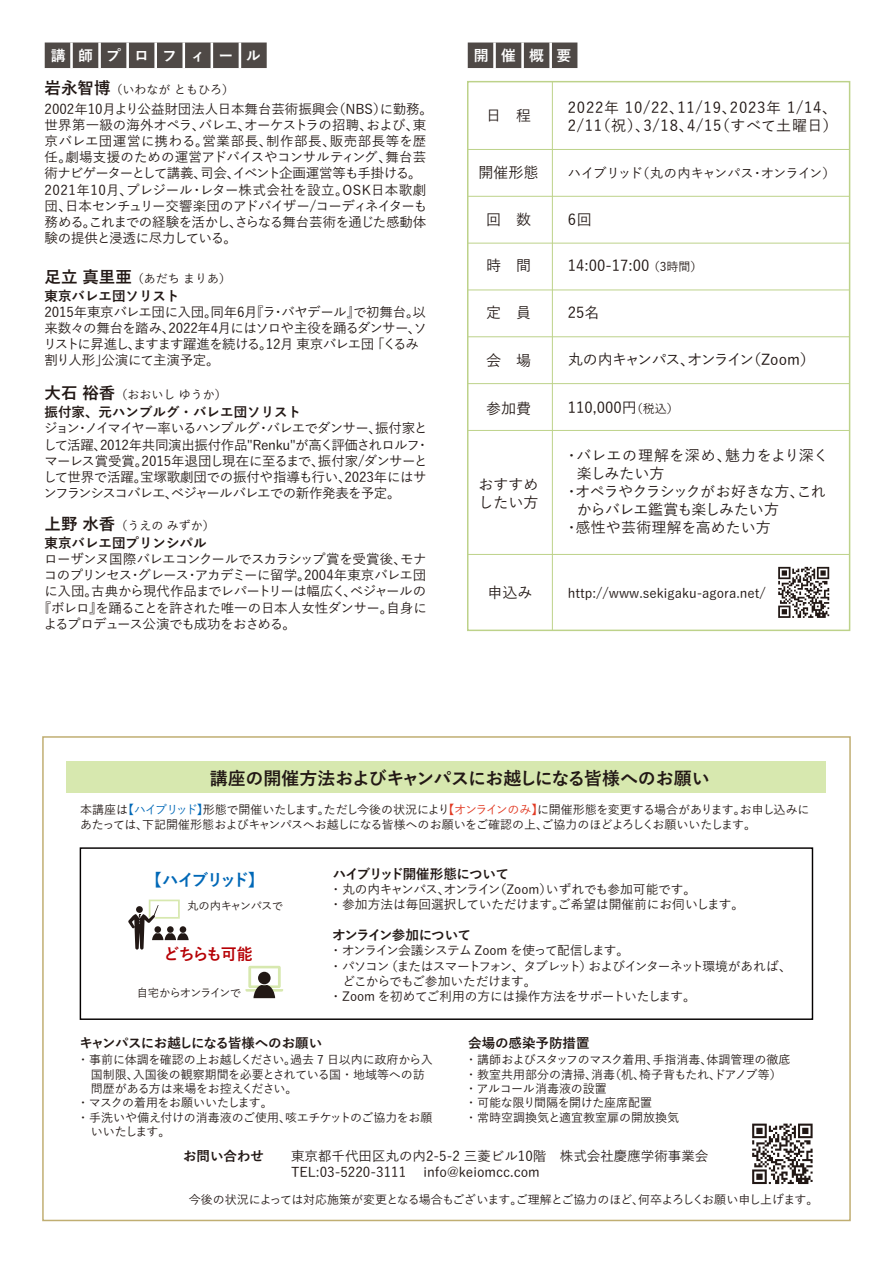
<style>
.page{position:relative;width:893px;height:1263px;background:#fff}
.page>*{position:absolute;margin:0;border:0;box-sizing:border-box;transform-origin:0 0}
.t1{font:700 18px "Yu Gothic";letter-spacing:-.02em;color:#221815}
.t2{font:700 16.5px "Yu Gothic";letter-spacing:-.135em;color:#0068b7}
.t3{font:700 16.05px "Yu Gothic";letter-spacing:-.08em;color:#b60005}
.t4{font:500 15px/18px "Yu Gothic";color:#221815}
.t5{font:500 15px/18px "Yu Gothic";letter-spacing:.05em;color:#221815}
.t6{font:500 15px "Yu Gothic";letter-spacing:-.06em;color:#221815}
.t7{font:500 15px "Yu Gothic";letter-spacing:-.04em;color:#221815}
.t8{font:500 15px "Yu Gothic";letter-spacing:.025em;color:#221815}
.t9{font:500 15px "Yu Gothic";letter-spacing:-.055em;color:#221815}
.t10{font:700 14.85px "Yu Gothic";letter-spacing:.885em;color:#fff}
.t11{font:500 13.5px/16.2px "Yu Gothic";letter-spacing:-.025em;color:#221815}
.t12{font:500 13.5px/16.2px "Yu Gothic";color:#221815}
.t13{font:500 13.5px "Yu Gothic";letter-spacing:-.045em;color:#221815}
.t14{font:700 13.5px "Yu Gothic";color:#221815}
.t15{font:500 13.5px "Yu Gothic";letter-spacing:-.05em;color:#221815}
.t16{font:500 13.5px "Yu Gothic";letter-spacing:-.075em;color:#221815}
.t17{font:700 13.5px "Yu Gothic";letter-spacing:-.045em;color:#221815}
.t18{font:700 13.5px "Yu Gothic";letter-spacing:-.065em;color:#221815}
.t19{font:700 13.5px "Yu Gothic";letter-spacing:-.06em;color:#221815}
.t20{font:500 13.2px "Yu Gothic";color:#221815}
.t21{font:500 13.2px "Yu Gothic";letter-spacing:-.05em;color:#221815}
.t22{font:500 12.75px/15.3px "Yu Gothic";letter-spacing:-.01em;color:#221815}
.t23{font:500 12.75px "Yu Gothic";letter-spacing:-.085em;color:#221815}
.t24{font:500 12.75px "Yu Gothic";letter-spacing:-.015em;color:#221815}
.t25{font:500 12.75px "Yu Gothic";letter-spacing:-.06em;color:#221815}
.t26{font:500 12.75px "Yu Gothic";letter-spacing:-.075em;color:#221815}
.t27{font:500 12px/14.4px "Yu Gothic";letter-spacing:-.005em;color:#221815}
.t28{font:500 12px/14.4px "Yu Gothic";letter-spacing:-.03em;color:#221815}
.t29{font:500 12px "Yu Gothic";letter-spacing:-.035em;color:#221815}
.t30{font:500 11.4px "Yu Gothic";letter-spacing:-.095em;color:#221815}
.t31{font:500 11.4px "Yu Gothic";letter-spacing:-.05em;color:#221815}
.s1{font-weight:700;font-size:16.5px}
.s2{font-size:13.5px}
.s3{font-size:12px}
.s4{color:#0068b7}
.s5{color:#e13922}
</style>
<div class="page">
<div style="left:468px;top:43px;width:109px;height:25px;background:#4f4946"></div>
<hr style="left:493px;top:43px;width:3px;height:25px;background:#fff">
<hr style="left:521px;top:43px;width:3px;height:25px;background:#fff">
<hr style="left:549px;top:43px;width:3px;height:25px;background:#fff">
<div style="left:45px;top:43px;width:222px;height:25px;background:#4f4946"></div>
<hr style="left:70px;top:43px;width:3px;height:25px;background:#fff">
<hr style="left:98px;top:43px;width:3px;height:25px;background:#fff">
<hr style="left:126px;top:43px;width:3px;height:25px;background:#fff">
<hr style="left:154px;top:43px;width:3px;height:25px;background:#fff">
<hr style="left:182px;top:43px;width:3px;height:25px;background:#fff">
<hr style="left:211px;top:43px;width:2px;height:25px;background:#fff">
<hr style="left:239px;top:43px;width:2px;height:25px;background:#fff">
<hr style="left:468px;top:554px;width:381px;height:1px;background:#bdd28a">
<svg style="left:778px;top:567px;width:51px;height:51px"></svg>
<hr style="left:552px;top:82px;width:1px;height:548px;background:#bdd28a">
<hr style="left:468px;top:149px;width:381px;height:1px;background:#bdd28a">
<hr style="left:468px;top:196px;width:381px;height:1px;background:#bdd28a">
<hr style="left:468px;top:243px;width:381px;height:1px;background:#bdd28a">
<hr style="left:468px;top:290px;width:381px;height:1px;background:#bdd28a">
<hr style="left:468px;top:336px;width:381px;height:1px;background:#bdd28a">
<hr style="left:468px;top:383px;width:381px;height:1px;background:#bdd28a">
<hr style="left:468px;top:430px;width:381px;height:1px;background:#bdd28a">
<div style="left:467px;top:81px;width:383px;height:550px;border:2px solid #bdd28a"></div>
<div style="left:67px;top:761px;width:759px;height:31px;background:#d7e8af"></div>
<div style="left:80px;top:847px;width:733px;height:173px;border:1px solid #040000"></div>
<svg style="left:752px;top:1123px;width:61px;height:61px"></svg>
<svg style="left:128px;top:899px;width:61px;height:50px"></svg>
<div style="left:180px;top:926px;width:6px;height:7px;background:#221815;border-radius:50%"></div>
<svg style="left:245px;top:966px;width:38px;height:32px"></svg>
<div style="left:258px;top:972px;width:13px;height:12px;background:#221815;border-radius:50%"></div>
<p class="t10" style="left:51px;top:47px;width:212px">講師プロフィール</p>
<p class="t10" style="left:474px;top:47px;width:99px">開催概要</p>
<p class="t27" style="left:45px;top:81px;width:191px"><span class="s1">岩永智博</span>（いわなが ともひろ）</p>
<p class="t11" style="left:45px;top:99px;width:390px">2002年10月より公益財団法人日本舞台芸術振興会（NBS）に勤務。世界第一級の海外オペラ、バレエ、オーケストラの招聘、および、東京バレエ団運営に携わる。営業部長、制作部長、販売部長等を歴任。劇場支援のための運営アドバイスやコンサルティング、舞台芸術ナビゲーターとして講義、司会、イベント企画運営等も手掛ける。2021年10月、プレジール・レター株式会社を設立。OSK日本歌劇団、日本センチュリー交響楽団のアドバイザー/コーディネイターも務める。これまでの経験を活かし、さらなる舞台芸術を通じた感動体験の提供と浸透に尽力している。</p>
<p class="t27" style="left:45px;top:269px;width:188px"><span class="s1">足立 真里亜</span>（あだち まりあ）</p>
<p class="t14" style="left:45px;top:288px;width:137px">東京バレエ団ソリスト</p>
<p class="t11" style="left:43px;top:302px;width:385px">2015年東京バレエ団に入団。同年6月『ラ・バヤデール』で初舞台。以来数々の舞台を踏み、2022年4月にはソロや主役を踊るダンサー、ソリストに昇進し、ますます躍進を続ける。12月 東京バレエ団 「くるみ割り人形」公演にて主演予定。</p>
<p class="t27" style="left:45px;top:386px;width:184px"><span class="s1">大石 裕香</span>（おおいし ゆうか）</p>
<p class="t14" style="left:45px;top:405px;width:258px">振付家、元ハンブルグ・バレエ団ソリスト</p>
<p class="t11" style="left:43px;top:419px;width:387px">ジョン・ノイマイヤー率いるハンブルグ・バレエでダンサー、振付家として活躍、2012年共同演出振付作品"Renku"が高く評価されロルフ・マーレス賞受賞。2015年退団し現在に至るまで、振付家/ダンサーとして世界で活躍。宝塚歌劇団での振付や指導も行い、2023年にはサンフランシスコバレエ、ベジャールバレエでの新作発表を予定。</p>
<p class="t27" style="left:45px;top:517px;width:172px"><span class="s1">上野 水香</span>（うえの みずか）</p>
<p class="t14" style="left:45px;top:535px;width:164px">東京バレエ団プリンシパル</p>
<p class="t13" style="left:44px;top:547px;width:384px">ローザンヌ国際バレエコンクールでスカラシップ賞を受賞後、モナ</p>
<p class="t11" style="left:44px;top:565px;width:384px">コのプリンセス・グレース・アカデミーに留学。2004年東京バレエ団</p>
<p class="t15" style="left:45px;top:579px;width:383px">に入団。古典から現代作品までレパートリーは幅広く、ベジャールの</p>
<p class="t13" style="left:38px;top:595px;width:390px">『ボレロ』を踊ることを許された唯一の日本人女性ダンサー。自身に</p>
<p class="t16" style="left:44px;top:611px;width:254px">よるプロデュース公演でも成功をおさめる。</p>
<p class="t5" style="left:568px;top:97px;width:272px">2022年 10/22、11/19、2023年 1/14、<br>2/11（祝）、3/18、4/15（すべて土曜日）</p>
<p class="t4" style="left:486px;top:104px;width:46px">日　程</p>
<p class="t4" style="left:479px;top:161px;width:61px">開催形態</p>
<p class="t21" style="left:568px;top:161px;width:269px"><span class="s2">ハイブリッド</span>（丸の内キャンパス・オンライン）</p>
<p class="t4" style="left:568px;top:208px;width:26px">6回</p>
<p class="t4" style="left:486px;top:208px;width:46px">回　数</p>
<p class="t4" style="left:486px;top:255px;width:46px">時　間</p>
<p class="t4" style="left:568px;top:255px;width:136px">14:00-17:00 <span class="s3">（3時間）</span></p>
<p class="t4" style="left:486px;top:302px;width:46px">定　員</p>
<p class="t4" style="left:568px;top:302px;width:33px">25名</p>
<p class="t4" style="left:486px;top:349px;width:46px">会　場</p>
<p class="t6" style="left:568px;top:346px;width:249px">丸の内キャンパス、オンライン（Zoom）</p>
<p class="t4" style="left:486px;top:397px;width:46px">参加費</p>
<p class="t4" style="left:568px;top:396px;width:112px">110,000円<span class="s3">（税込）</span></p>
<p class="t8" style="left:564px;top:442px;width:266px">・バレエの理解を深め、魅力をより深く</p>
<p class="t4" style="left:577px;top:462px;width:89px">楽しみたい方</p>
<p class="t7" style="left:564px;top:478px;width:263px">・オペラやクラシックがお好きな方、これ</p>
<p class="t9" style="left:577px;top:496px;width:204px">からバレエ鑑賞も楽しみたい方</p>
<p class="t4" style="left:564px;top:516px;width:208px">・感性や芸術理解を高めたい方</p>
<p class="t4" style="left:479px;top:474px;width:61px">おすすめしたい方</p>
<p class="t4" style="left:487px;top:581px;width:46px">申込み</p>
<p class="t20" style="left:568px;top:580px;width:199px">http://www.sekigaku-agora.net/</p>
<h1 class="t1" style="left:210px;top:768px;width:502px">講座の開催方法およびキャンパスにお越しになる皆様へのお願い</h1>
<p class="t28" style="left:80px;top:801px;width:731px">本講座は<span class="s4">【ハイブリッド】</span>形態で開催いたします。ただし今後の状況により<span class="s5">【オンラインのみ】</span>に開催形態を変更する場合があります。お申し込みにあたっては、下記開催形態およびキャンパスへお越しになる皆様へのお願いをご確認の上、ご協力のほどよろしくお願いいたします。</p>
<p class="t2" style="left:146px;top:870px;width:120px">【ハイブリッド】</p>
<p class="t31" style="left:187px;top:895px;width:97px">丸の内キャンパスで</p>
<p class="t3" style="left:164px;top:945px;width:91px">どちらも可能</p>
<p class="t30" style="left:137px;top:983px;width:106px">自宅からオンラインで</p>
<p class="t18" style="left:333px;top:866px;width:178px">ハイブリッド開催形態について</p>
<p class="t22" style="left:329px;top:880px;width:416px">・丸の内キャンパス、オンライン（Zoom）いずれでも参加可能です。<br>・参加方法は毎回選択していただけます。ご希望は開催前にお伺いします。</p>
<p class="t19" style="left:332px;top:927px;width:140px">オンライン参加について</p>
<p class="t25" style="left:329px;top:939px;width:301px">・オンライン会議システム Zoom を使って配信します。</p>
<p class="t23" style="left:329px;top:954px;width:464px">・パソコン（またはスマートフォン、タブレット）およびインターネット環境があれば、</p>
<p class="t26" style="left:342px;top:969px;width:196px">どこからでもご参加いただけます。</p>
<p class="t24" style="left:329px;top:985px;width:368px">・Zoom を初めてご利用の方には操作方法をサポートいたします。</p>
<p class="t17" style="left:80px;top:1035px;width:244px">キャンパスにお越しになる皆様へのお願い</p>
<p class="t27" style="left:77px;top:1051px;width:357px">・事前に体調を確認の上お越しください。過去 7 日以内に政府から入</p>
<p class="t27" style="left:91px;top:1065px;width:335px">国制限、入国後の観察期間を必要とされている国・地域等への訪</p>
<p class="t29" style="left:91px;top:1077px;width:208px">問歴がある方は来場をお控えください。</p>
<p class="t29" style="left:77px;top:1092px;width:197px">・マスクの着用をお願いいたします。</p>
<p class="t27" style="left:77px;top:1108px;width:357px">・手洗いや備え付けの消毒液のご使用、咳エチケットのご協力をお願</p>
<p class="t27" style="left:91px;top:1123px;width:81px">いいたします。</p>
<p class="t14" style="left:468px;top:1035px;width:123px">会場の感染予防措置</p>
<p class="t27" style="left:465px;top:1051px;width:327px">・講師およびスタッフのマスク着用、手指消毒、体調管理の徹底・教室共用部分の清掃、消毒（机、椅子背もたれ、ドアノブ等）・アルコール消毒液の設置<br>・可能な限り間隔を開けた座席配置<br>・常時空調換気と適宜教室扉の開放換気</p>
<p class="t14" style="left:183px;top:1148px;width:82px">お問い合わせ</p>
<p class="t12" style="left:291px;top:1146px;width:419px">東京都千代田区丸の内2-5-2 三菱ビル10階　株式会社慶應学術事業会<br>TEL:03-5220-3111 　info@keiomcc.com</p>
<p class="t28" style="left:189px;top:1190px;width:631px">今後の状況によっては対応施策が変更となる場合もございます。ご理解とご協力のほど、何卒よろしくお願い申し上げます。</p>
</div>
